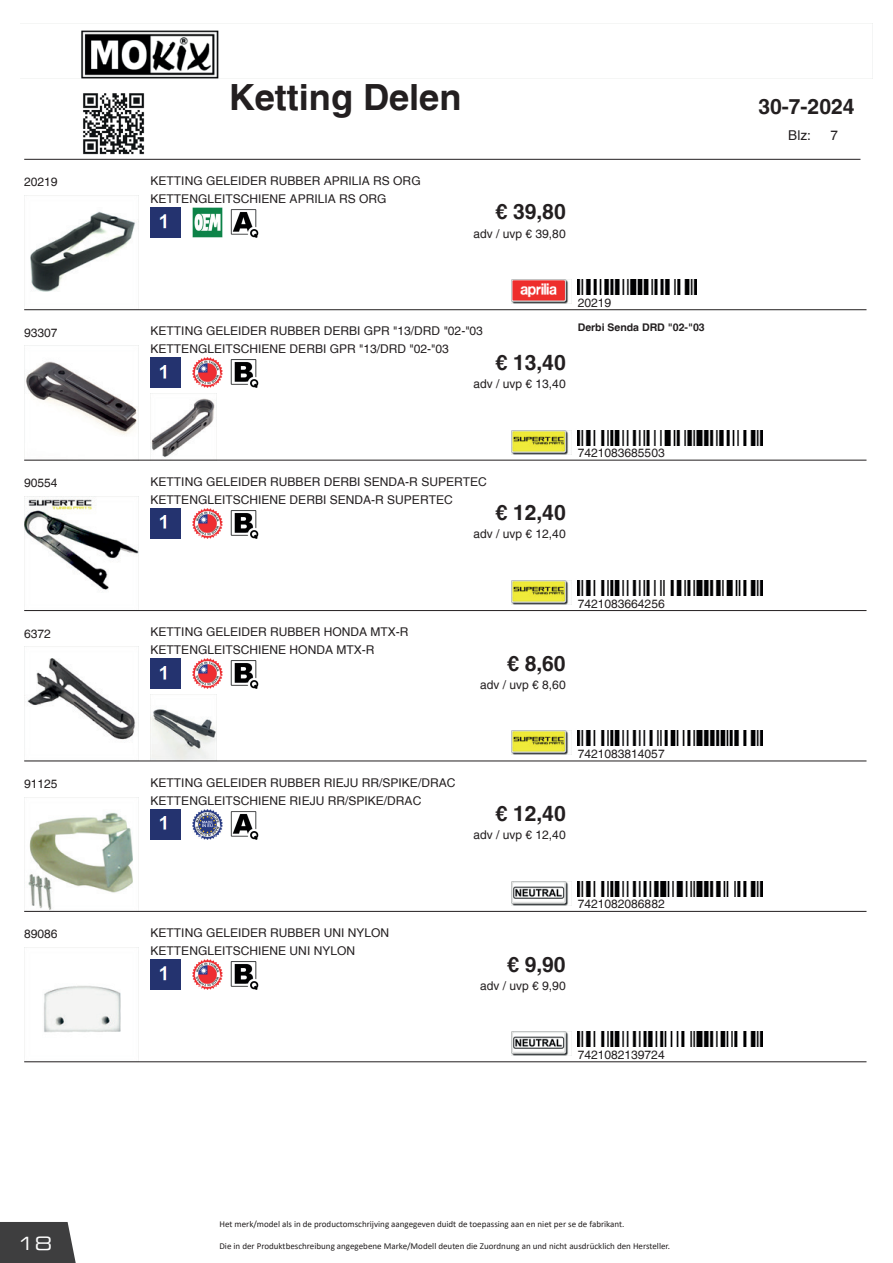
<style>
.page{position:relative;width:893px;height:1263px;background:#fff}
.page>*{position:absolute;margin:0;border:0;box-sizing:border-box;transform-origin:0 0}
.t1{font:700 36.15px "Helvetica";color:#231f20}
.t2{font:700 21px "Helvetica";color:#231f20}
.t3{font:18px "Eurostile Extended Two";color:#fff}
.t4{font:13.5px "Helvetica";color:#231f20}
.t5{font:12px/18px "Helvetica";color:#231f20}
.t6{font:700 10.5px "Helvetica";color:#231f20}
.t7{font:9px "Calibri";color:#231f20}
.t8{font:9px "Calibri";color:#221f1f}
</style>
<div class="page">
<div style="left:0;top:1222px;width:76px;height:41px;background:#3e3e3f"></div>
<img style="left:81px;top:30px;width:138px;height:48px">
<hr style="left:24px;top:159px;width:836px;height:1px;background:#231f20">
<img style="left:512px;top:280px;width:60px;height:24px">
<img style="left:24px;top:195px;width:115px;height:113px">
<img style="left:578px;top:280px;width:118px;height:15px">
<img style="left:151px;top:207px;width:30px;height:30px">
<img style="left:193px;top:207px;width:30px;height:30px">
<img style="left:230px;top:209px;width:29px;height:28px">
<hr style="left:24px;top:309px;width:842px;height:1px;background:#231f20">
<img style="left:512px;top:430px;width:60px;height:24px">
<img style="left:24px;top:347px;width:115px;height:113px">
<img style="left:151px;top:397px;width:66px;height:63px">
<img style="left:578px;top:430px;width:185px;height:15px">
<img style="left:151px;top:358px;width:30px;height:30px">
<img style="left:193px;top:358px;width:30px;height:30px">
<img style="left:230px;top:359px;width:29px;height:29px">
<hr style="left:24px;top:460px;width:842px;height:1px;background:#231f20">
<img style="left:512px;top:580px;width:60px;height:24px">
<img style="left:24px;top:496px;width:115px;height:113px">
<img style="left:578px;top:580px;width:185px;height:15px">
<img style="left:151px;top:508px;width:30px;height:30px">
<img style="left:193px;top:508px;width:30px;height:30px">
<img style="left:230px;top:510px;width:29px;height:28px">
<hr style="left:24px;top:610px;width:842px;height:1px;background:#231f20">
<img style="left:512px;top:731px;width:60px;height:24px">
<img style="left:24px;top:648px;width:115px;height:113px">
<img style="left:151px;top:698px;width:66px;height:63px">
<img style="left:578px;top:731px;width:185px;height:15px">
<img style="left:151px;top:659px;width:30px;height:30px">
<img style="left:193px;top:659px;width:30px;height:30px">
<img style="left:230px;top:660px;width:29px;height:29px">
<hr style="left:24px;top:761px;width:842px;height:1px;background:#231f20">
<img style="left:512px;top:881px;width:60px;height:24px">
<img style="left:24px;top:797px;width:115px;height:114px">
<img style="left:578px;top:881px;width:185px;height:15px">
<img style="left:151px;top:809px;width:30px;height:30px">
<img style="left:193px;top:809px;width:30px;height:30px">
<img style="left:230px;top:811px;width:29px;height:28px">
<hr style="left:24px;top:911px;width:842px;height:1px;background:#231f20">
<img style="left:512px;top:1032px;width:60px;height:24px">
<img style="left:24px;top:947px;width:115px;height:111px">
<img style="left:578px;top:1032px;width:185px;height:15px">
<img style="left:151px;top:959px;width:30px;height:30px">
<img style="left:193px;top:959px;width:30px;height:30px">
<img style="left:230px;top:961px;width:29px;height:28px">
<hr style="left:24px;top:1061px;width:842px;height:1px;background:#231f20">
<img style="left:83px;top:93px;width:62px;height:62px">
<h1 class="t1" style="left:229px;top:75px;width:234px">Ketting Delen</h1>
<p class="t5" style="left:24px;top:173px;width:35px">20219</p>
<p class="t5" style="left:151px;top:172px;width:272px">KETTING GELEIDER RUBBER APRILIA RS ORG<br>KETTENGLEITSCHIENE APRILIA RS ORG</p>
<h2 class="t2" style="left:495px;top:199px;width:72px">€ 39,80</h2>
<p class="t5" style="left:473px;top:224px;width:94px">adv / uvp € 39,80</p>
<p class="t5" style="left:24px;top:324px;width:35px">93307</p>
<p class="t5" style="left:151px;top:322px;width:334px">KETTING GELEIDER RUBBER DERBI GPR "13/DRD "02-"03<br>KETTENGLEITSCHIENE DERBI GPR "13/DRD "02-"03</p>
<h2 class="t2" style="left:495px;top:350px;width:72px">€ 13,40</h2>
<p class="t5" style="left:473px;top:375px;width:94px">adv / uvp € 13,40</p>
<p class="t5" style="left:578px;top:294px;width:35px">20219</p>
<p class="t6" style="left:578px;top:321px;width:128px">Derbi Senda DRD "02-"03</p>
<p class="t5" style="left:24px;top:474px;width:35px">90554</p>
<p class="t5" style="left:151px;top:473px;width:338px">KETTING GELEIDER RUBBER DERBI SENDA-R SUPERTEC<br>KETTENGLEITSCHIENE DERBI SENDA-R SUPERTEC</p>
<h2 class="t2" style="left:495px;top:500px;width:72px">€ 12,40</h2>
<p class="t5" style="left:473px;top:525px;width:94px">adv / uvp € 12,40</p>
<p class="t5" style="left:578px;top:444px;width:88px">7421083685503</p>
<p class="t5" style="left:24px;top:624px;width:28px">6372</p>
<p class="t5" style="left:151px;top:623px;width:260px">KETTING GELEIDER RUBBER HONDA MTX-R<br>KETTENGLEITSCHIENE HONDA MTX-R</p>
<p class="t5" style="left:578px;top:594px;width:88px">7421083664256</p>
<h2 class="t2" style="left:507px;top:650px;width:60px">€ 8,60</h2>
<p class="t5" style="left:480px;top:676px;width:87px">adv / uvp € 8,60</p>
<p class="t5" style="left:24px;top:775px;width:35px">91125</p>
<p class="t5" style="left:151px;top:773px;width:306px">KETTING GELEIDER RUBBER RIEJU RR/SPIKE/DRAC<br>KETTENGLEITSCHIENE RIEJU RR/SPIKE/DRAC</p>
<p class="t5" style="left:578px;top:745px;width:88px">7421083814057</p>
<h2 class="t2" style="left:495px;top:801px;width:72px">€ 12,40</h2>
<p class="t5" style="left:473px;top:826px;width:94px">adv / uvp € 12,40</p>
<p class="t5" style="left:24px;top:925px;width:35px">89086</p>
<p class="t5" style="left:151px;top:924px;width:240px">KETTING GELEIDER RUBBER UNI NYLON<br>KETTENGLEITSCHIENE UNI NYLON</p>
<p class="t5" style="left:578px;top:895px;width:88px">7421082086882</p>
<h2 class="t2" style="left:507px;top:951px;width:60px">€ 9,90</h2>
<p class="t5" style="left:480px;top:976px;width:87px">adv / uvp € 9,90</p>
<p class="t5" style="left:578px;top:1046px;width:88px">7421082139724</p>
<h2 class="t2" style="left:758px;top:94px;width:97px">30-7-2024</h2>
<p class="t4" style="left:788px;top:127px;width:24px">Blz:</p>
<p class="t4" style="left:830px;top:127px;width:9px">7</p>
<h3 class="t3" style="left:17px;top:1231px;width:36px">18</h3>
<p class="t8" style="left:219px;top:1218px;width:407px">Het merk/model als in de productomschrijving aangegeven duidt de toepassing aan en niet per se de fabrikant.</p>
<p class="t7" style="left:219px;top:1239px;width:452px">Die in der Produktbeschreibung angegebene Marke/Modell deuten die Zuordnung an und nicht ausdrücklich den Hersteller.</p>
</div>
